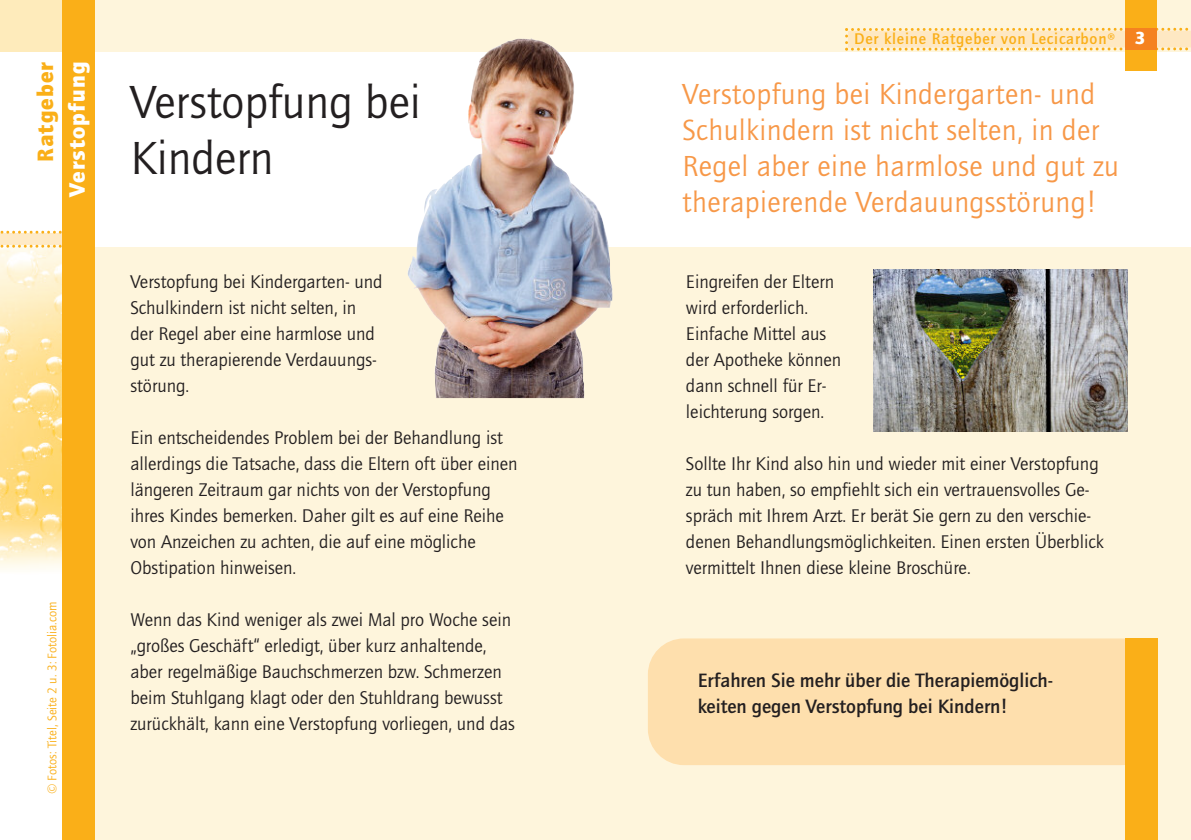
<style>
.page{position:relative;width:1191px;height:840px;background:#fff}
.page>*{position:absolute;margin:0;border:0;box-sizing:border-box;transform-origin:0 0}
.t1{font:48px/56px "Quay Sans";color:#231f20}
.t2{font:30px/36px "Quay Sans";letter-spacing:.015em;color:#f79848}
.t3{font:900 23px "Quay Sans";letter-spacing:.05em;color:#fff}
.t4{font:900 23px "Quay Sans";letter-spacing:.05em;color:#faaf18}
.t5{font:500 20px/26px "Quay Sans";color:#231f20}
.t6{font:19px/26px "Quay Sans";color:#231f20}
.t7{font:500 16px "Quay Sans";letter-spacing:.05em;color:#faaf18}
.t8{font:13px "Quay Sans";color:#faaf18}
.s1{font-weight:900;font-size:18px;color:#fff}
</style>
<div class="page">
<img style="left:0;top:247px;width:62px;height:323px">
<svg style="left:0;top:230px;width:62px;height:17px"></svg>
<div style="left:0;top:0;width:72px;height:51px;background:#feebbb"></div>
<div style="left:94px;top:0;width:1097px;height:51px;background:#fef5dc"></div>
<div style="left:91px;top:247px;width:1100px;height:592px;background:#fef5dc"></div>
<svg style="left:845px;top:28px;width:346px;height:23px"></svg>
<div style="left:62px;top:0;width:33px;height:839px;background:#faaf18"></div>
<div style="left:648px;top:638px;width:509px;height:126px;background:#fedfad;border-radius:36px"></div>
<div style="left:1125px;top:638px;width:32px;height:201px;background:#faaf18"></div>
<div style="left:1125px;top:0;width:31px;height:71px;background:#faaf18"></div>
<div style="left:1125px;top:28px;width:31px;height:22px;background:#f58220"></div>
<img style="left:407px;top:38px;width:206px;height:360px">
<img style="left:873px;top:269px;width:254px;height:162px">
<p class="t4" style="left:32px;top:162px;width:101px;rotate:-90deg">Ratgeber</p>
<p class="t3" style="left:63px;top:197px;width:137px;rotate:-90deg">Verstopfung</p>
<p class="t8" style="left:45px;top:794px;width:194px;rotate:-90deg">© Fotos: Titel, Seite 2 u. 3: Fotolia.com</p>
<p class="t7" style="left:854px;top:30px;width:293px">Der kleine Ratgeber von Lecicarbon® <span class="s1">3</span></p>
<h1 class="t1" style="left:130px;top:73px;width:292px">Verstopfung bei<br>Kindern</h1>
<h2 class="t2" style="left:682px;top:76px;width:438px">Verstopfung bei Kindergarten- und Schulkindern ist nicht selten, in der Regel aber eine harmlose und gut zu therapierende Verdauungsstörung!</h2>
<p class="t6" style="left:130px;top:268px;width:254px">Verstopfung bei Kindergarten- und<br>Schulkindern ist nicht selten, in der Regel aber eine harmlose und gut zu therapierende Verdauungs&shy;störung.</p>
<p class="t6" style="left:130px;top:424px;width:389px">Ein entscheidendes Problem bei der Behandlung ist allerdings die Tatsache, dass die Eltern oft über einen längeren Zeitraum gar nichts von der Verstopfung ihres Kindes bemerken. Daher gilt es auf eine Reihe von Anzeichen zu achten, die auf eine mögliche Obstipation hinweisen.</p>
<p class="t6" style="left:130px;top:606px;width:386px">Wenn das Kind weniger als zwei Mal pro Woche sein „großes Geschäft“ erledigt, über kurz anhaltende, aber regelmäßige Bauchschmerzen bzw. Schmerzen beim Stuhlgang klagt oder den Stuhldrang bewusst zurückhält, kann eine Verstopfung vorliegen, und das</p>
<p class="t6" style="left:686px;top:268px;width:157px">Eingreifen der Eltern wird erforderlich.<br>Einfache Mittel aus der Apotheke können dann schnell für Er&shy;leichterung sorgen.</p>
<p class="t6" style="left:686px;top:450px;width:419px">Sollte Ihr Kind also hin und wieder mit einer Verstopfung zu tun haben, so empfiehlt sich ein vertrauensvolles Ge&shy;spräch mit Ihrem Arzt. Er berät Sie gern zu den verschie&shy;denen Behandlungsmöglichkeiten. Einen ersten Überblick vermittelt Ihnen diese kleine Broschüre.</p>
<p class="t5" style="left:697px;top:666px;width:357px">Erfahren Sie mehr über die Therapiemöglich&shy;keiten gegen Verstopfung bei Kindern!</p>
</div>
